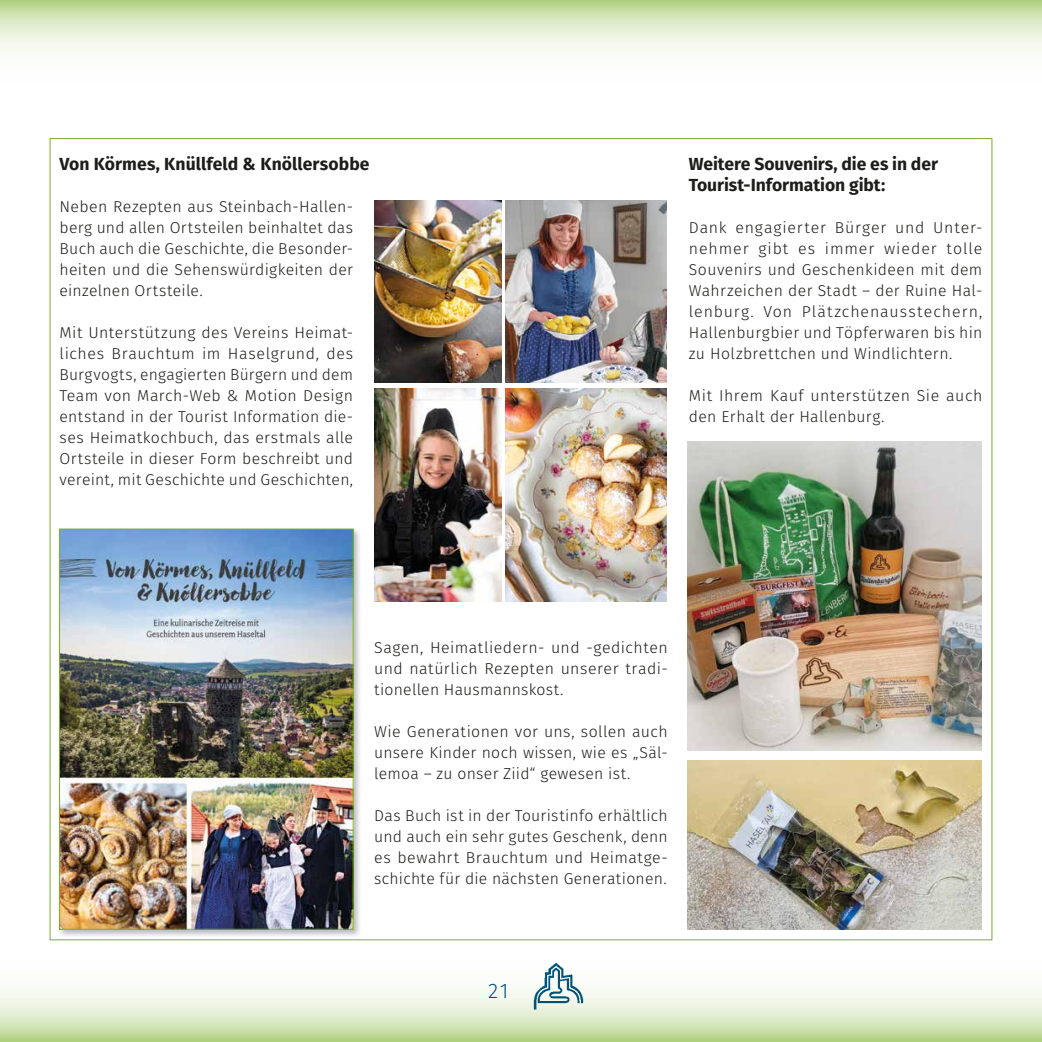
<style>
.page{position:relative;width:1042px;height:1042px;background:#fff}
.page>*{position:absolute;margin:0;border:0;box-sizing:border-box;transform-origin:0 0}
.t1{font:300 21px "Fira Sans";color:#00527b}
.t2{font:700 17.5px/21px "Fira Sans";color:#1d1d1b}
.t3{font:300 15.75px/21px "Fira Sans";letter-spacing:.025em;color:#1d1d1b;text-align:justify}
</style>
<div class="page">
<svg style="left:0;top:938px;width:1042px;height:104px"></svg>
<svg style="left:0;top:0;width:1042px;height:53px"></svg>
<img style="left:533px;top:962px;width:50px;height:47px">
<div style="left:57px;top:527px;width:305px;height:412px;background:#1d1d1b;opacity:.3"></div>
<img style="left:61px;top:530px;width:291px;height:397px">
<div style="left:59px;top:528px;width:295px;height:401px;border:1px solid #7bb02a"></div>
<img style="left:374px;top:389px;width:128px;height:212px">
<img style="left:505px;top:200px;width:161px;height:182px">
<img style="left:374px;top:200px;width:127px;height:182px">
<img style="left:505px;top:389px;width:161px;height:212px">
<img style="left:687px;top:441px;width:294px;height:309px">
<img style="left:687px;top:760px;width:294px;height:169px">
<p class="t2" style="left:60px;top:152px;width:312px">Von Körmes, Knüllfeld &amp; Knöllersobbe</p>
<p class="t3" style="left:60px;top:196px;width:295px">Neben Rezepten aus Steinbach-Hallen&shy;berg und allen Ortsteilen beinhaltet das Buch auch die Geschichte, die Besonder&shy;heiten und die Sehenswürdigkeiten der einzelnen Ortsteile.</p>
<p class="t3" style="left:60px;top:322px;width:295px">Mit Unterstützung des Vereins Heimat&shy;liches Brauchtum im Haselgrund, des Burgvogts, engagierten Bürgern und dem Team von March-Web &amp; Motion Design entstand in der Tourist Information die&shy;ses Heimatkochbuch, das erstmals alle Ortsteile in dieser Form beschreibt und vereint, mit Geschichte und Geschichten,</p>
<p class="t2" style="left:689px;top:152px;width:251px">Weitere Souvenirs, die es in der<br>Tourist-Information gibt:</p>
<p class="t3" style="left:689px;top:217px;width:295px">Dank engagierter Bürger und Unter&shy;nehmer gibt es immer wieder tolle Souvenirs und Geschenkideen mit dem Wahrzeichen der Stadt – der Ruine Hal&shy;lenburg. Von Plätzchenausstechern, Hallenburgbier und Töpferwaren bis hin zu Holzbrettchen und Windlichtern.</p>
<p class="t3" style="left:689px;top:385px;width:295px">Mit Ihrem Kauf unterstützen Sie auch den Erhalt der Hallenburg.</p>
<p class="t3" style="left:374px;top:637px;width:295px">Sagen, Heimatliedern- und -gedichten und natürlich Rezepten unserer tradi&shy;tionellen Hausmannskost.</p>
<p class="t3" style="left:374px;top:721px;width:295px">Wie Generationen vor uns, sollen auch unsere Kinder noch wissen, wie es „Säl&shy;lemoa – zu onser Ziid“ gewesen ist.</p>
<p class="t3" style="left:374px;top:805px;width:295px">Das Buch ist in der Touristinfo erhältlich und auch ein sehr gutes Geschenk, denn es bewahrt Brauchtum und Heimatge&shy;schichte für die nächsten Generationen.</p>
<h1 class="t1" style="left:488px;top:975px;width:22px">21</h1>
</div>
